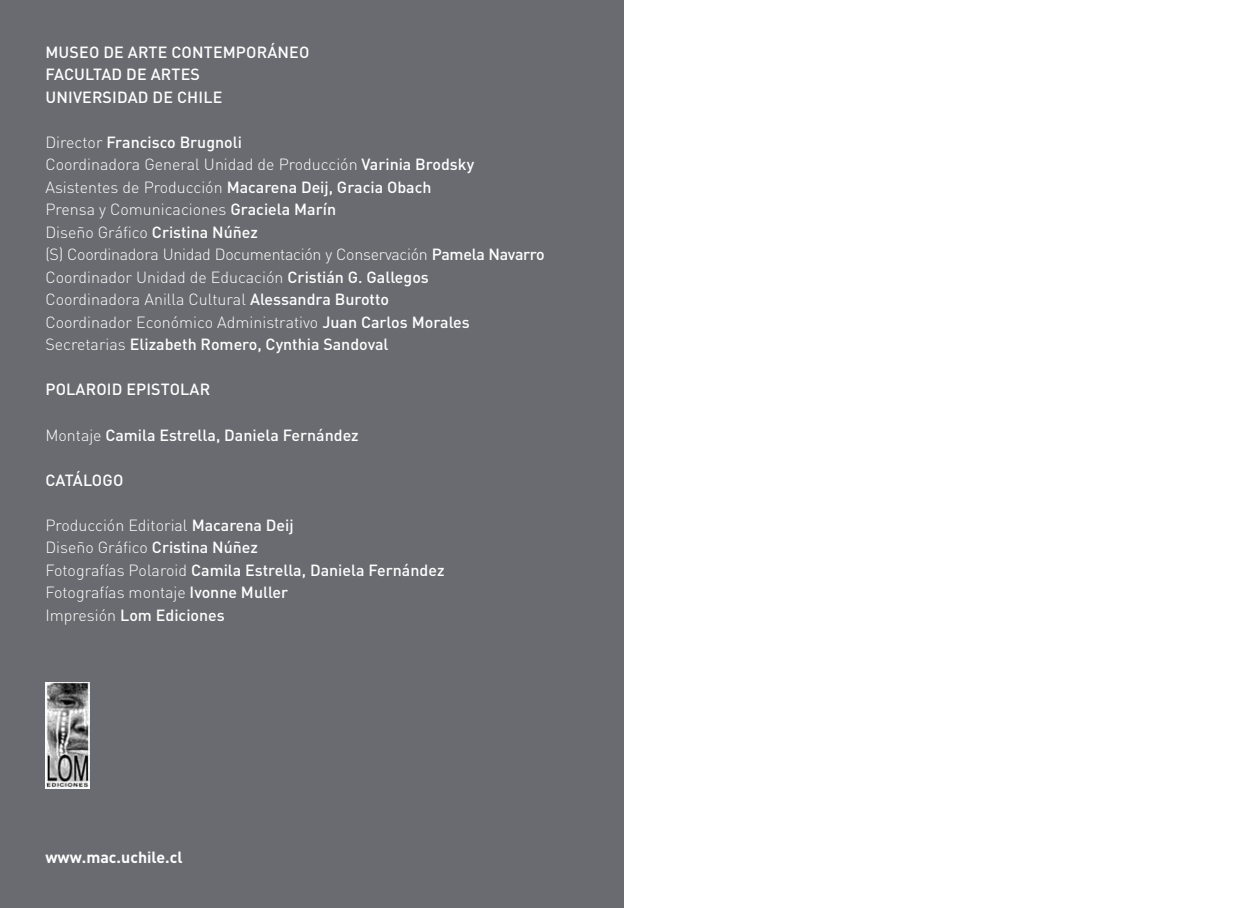
<style>
.page{position:relative;width:1248px;height:908px;background:#fff}
.page>*{position:absolute;margin:0;border:0;box-sizing:border-box;transform-origin:0 0}
.t1{font:300 16px/22.4px "DIN Pro";color:#fff}
.t2{font:500 16px/22.4px "DIN Pro";color:#fff}
.t3{font:700 16px "DIN Pro";color:#fff}
.s1{font-weight:500}
.s2{font-weight:300}
</style>
<div class="page">
<div style="left:0;top:0;width:624px;height:907px;background:#696b70"></div>
<img style="left:45px;top:682px;width:44px;height:106px">
<p class="t2" style="left:45px;top:40px;width:24px">Museo</p>
<p class="t2" style="left:103px;top:40px;width:45px">De Arte</p>
<p class="t2" style="left:171px;top:40px;width:22px">Contempor</p>
<p class="t2" style="left:267px;top:40px;width:21px">áneo</p>
<p class="t2" style="left:45px;top:62px;width:20px">Facultad</p>
<p class="t2" style="left:126px;top:62px;width:45px">De Artes</p>
<p class="t2" style="left:45px;top:85px;width:47px">Universidad</p>
<p class="t2" style="left:153px;top:85px;width:55px">De Chile</p>
<p class="t1" style="left:45px;top:130px;width:501px">Director <span class="s1">Francisco Brugnoli<br></span>Coordinadora General Unidad de Producción <span class="s1">Varinia Brodsky </span>Asistentes de Producción <span class="s1">Macarena Deij, Gracia Obach<br></span>Prensa y Comunicaciones <span class="s1">Graciela Marín<br></span>Diseño Gráfico <span class="s1">Cristina Núñez<br></span>(S) Coordinadora Unidad Documentación y Conservación <span class="s1">Pamela Navarro </span>Coordinador Unidad de Educación <span class="s1">Cristián G. Gallegos<br></span>Coordinadora Anilla Cultural <span class="s1">Alessandra Burotto<br></span>Coordinador Económico Administrativo <span class="s1">Juan Carlos Morales </span>Secretarias <span class="s1">Elizabeth Romero, Cynthia Sandoval</span></p>
<p class="t2" style="left:45px;top:377px;width:11px">polaroid</p>
<p class="t2" style="left:126px;top:377px;width:11px">epistolar</p>
<p class="t2" style="left:45px;top:422px;width:315px"><span class="s2">M ontaje</span> Camila Estrella, Daniela Fernández</p>
<p class="t2" style="left:45px;top:467px;width:49px">Catálogo</p>
<p class="t2" style="left:45px;top:512px;width:400px"><span class="s2">Producción Editorial</span> Macarena Deij<br><span class="s2">Diseño Gráfico</span> Cristina Núñez<br><span class="s2">Fotografías Polaroid</span> Camila Estrella, Daniela Fernández <span class="s2">Fotografías montaje</span> Ivonne Muller<br><span class="s2">I mpresión</span> Lom Ediciones</p>
<p class="t3" style="left:45px;top:845px;width:139px">www.mac.uchile.cl</p>
</div>
